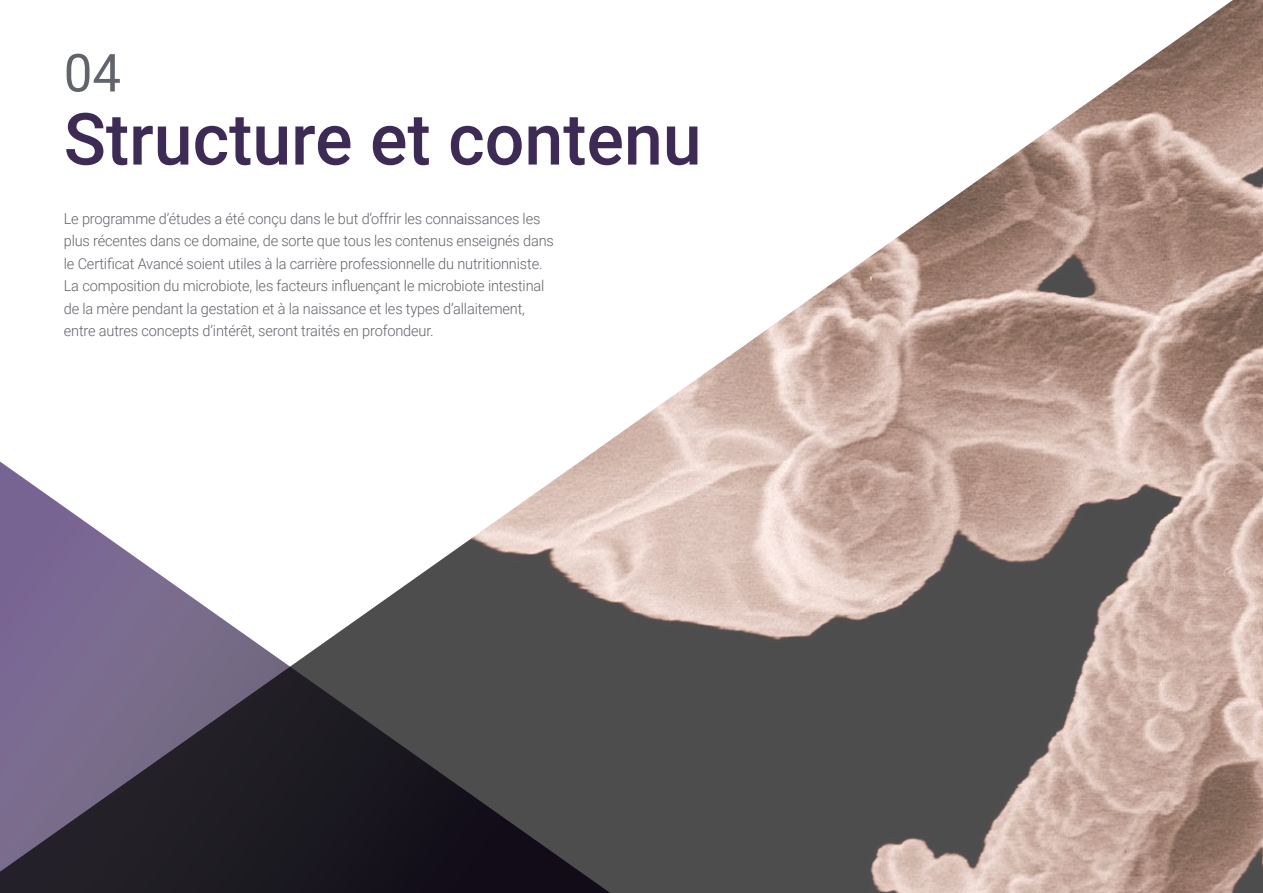
<style>
.page{position:relative;width:1263px;height:893px;background:#fff}
.page>*{position:absolute;margin:0;border:0;box-sizing:border-box;transform-origin:0 0}
.t1{font:500 72px "Roboto";color:#3d2b56}
.t2{font:52.5px "Roboto";color:#61646a}
.t3{font:300 15px/22.5px "Roboto";letter-spacing:-.01em;color:#61646a}
</style>
<div class="page">
<img style="left:602px;top:0;width:661px;height:893px">
<svg style="left:0;top:446px;width:640px;height:447px"></svg>
<h2 class="t2" style="left:64px;top:36px;width:59px">04</h2>
<h1 class="t1" style="left:64px;top:89px;width:639px">Structure et contenu</h1>
<p class="t3" style="left:64px;top:207px;width:492px">Le programme d’études a été conçu dans le but d’offrir les connaissances les plus récentes dans ce domaine, de sorte que tous les contenus enseignés dans le Certificat Avancé soient utiles à la carrière professionnelle du nutritionniste.<br>La composition du microbiote, les facteurs influençant le microbiote intestinal de la mère pendant la gestation et à la naissance et les types d’allaitement, entre autres concepts d’intérêt, seront traités en profondeur.</p>
</div>
